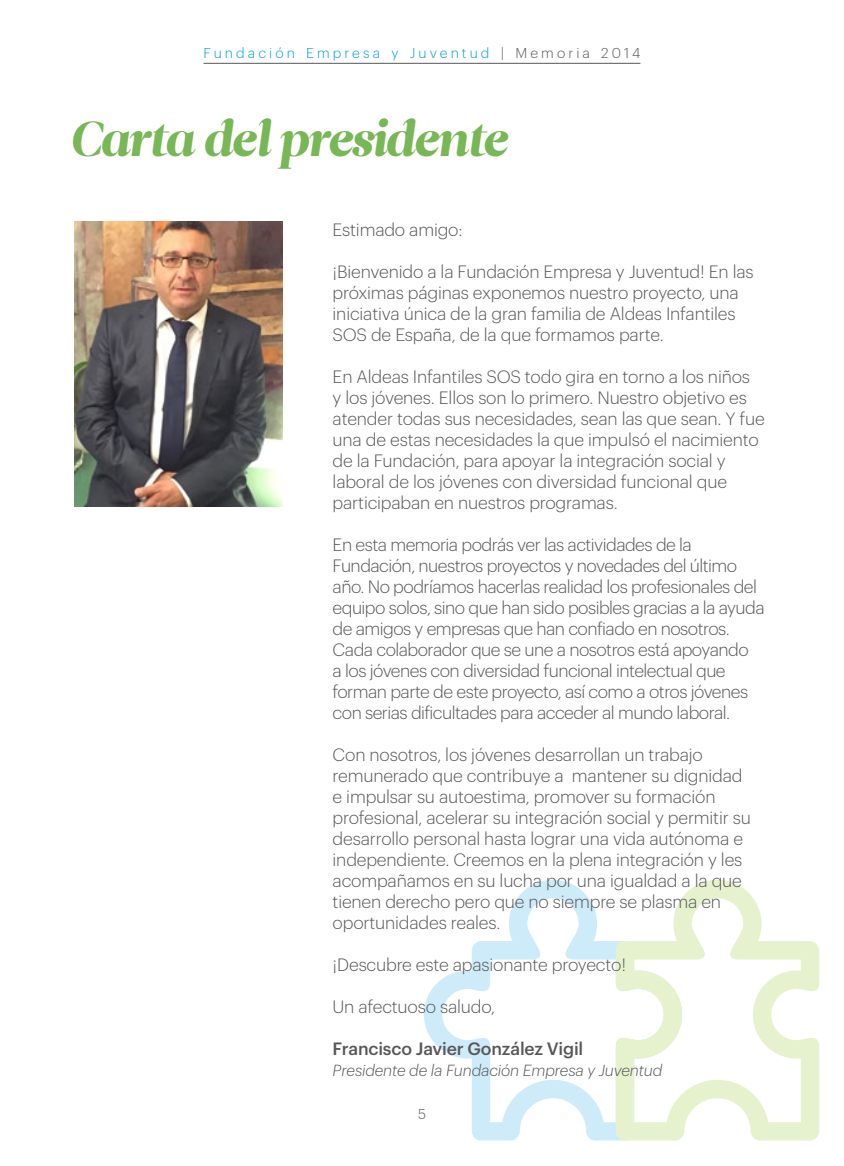
<style>
.page{position:relative;width:844px;height:1166px;background:#fff}
.page>*{position:absolute;margin:0;border:0;box-sizing:border-box;transform-origin:0 0}
.t1{font:italic 49px "Leitura Display";letter-spacing:-.02em;color:#77b756}
.t2{font:300 17.5px/21px "Graphik";letter-spacing:-.01em;color:#58585a}
.t3{font:300 17.5px/21px "Graphik";letter-spacing:-.03em;color:#58585a}
.t4{font:500 17.5px "Graphik";letter-spacing:-.01em;color:#58585a}
.t5{font:italic 300 15.75px "Graphik";letter-spacing:-.01em;color:#58585a}
.t6{font:300 14px "Graphik";letter-spacing:.22em;color:#009ee0}
.t7{font:300 14px "Graphik";color:#58585a}
.s1{color:#58585a}
</style>
<div class="page">
<svg style="left:424px;top:880px;width:191px;height:260px"></svg>
<svg style="left:615px;top:880px;width:204px;height:260px"></svg>
<img style="left:74px;top:222px;width:209px;height:284px">
<hr style="left:203px;top:63px;width:437px;height:1px;background:#58585a">
<p class="t6" style="left:203px;top:43px;width:438px">Fundación Empresa y Juventud <span class="s1">| Memoria 2014</span></p>
<h1 class="t1" style="left:69px;top:106px;width:439px">Carta del presidente</h1>
<p class="t2" style="left:332px;top:218px;width:131px">Estimado amigo:</p>
<p class="t2" style="left:332px;top:260px;width:422px">¡Bienvenido a la Fundación Empresa y Juventud! En las próximas páginas exponemos nuestro proyecto, una iniciativa única de la gran familia de Aldeas Infantiles SOS de España, de la que formamos parte.</p>
<p class="t2" style="left:332px;top:365px;width:433px">En Aldeas Infantiles SOS todo gira en torno a los niños<br>y los jóvenes. Ellos son lo primero. Nuestro objetivo es atender todas sus necesidades, sean las que sean. Y fue una de estas necesidades la que impulsó el nacimiento de la Fundación, para apoyar la integración social y laboral de los jóvenes con diversidad funcional que participaban en nuestros programas.</p>
<p class="t3" style="left:332px;top:533px;width:433px">En esta memoria podrás ver las actividades de la Fundación, nuestros proyectos y novedades del último año. No podríamos hacerlas realidad los profesionales del equipo solos, sino que han sido posibles gracias a la ayuda de amigos y empresas que han confiado en nosotros.<br>Cada colaborador que se une a nosotros está apoyando<br>a los jóvenes con diversidad funcional intelectual que forman parte de este proyecto, así como a otros jóvenes con serias dificultades para acceder al mundo laboral.</p>
<p class="t2" style="left:332px;top:743px;width:419px">Con nosotros, los jóvenes desarrollan un trabajo remunerado que contribuye a mantener su dignidad e impulsar su autoestima, promover su formación profesional, acelerar su integración social y permitir su desarrollo personal hasta lograr una vida autónoma e independiente. Creemos en la plena integración y les acompañamos en su lucha por una igualdad a la que tienen derecho pero que no siempre se plasma en oportunidades reales.</p>
<p class="t2" style="left:332px;top:953px;width:295px">¡Descubre este apasionante proyecto!</p>
<p class="t2" style="left:332px;top:995px;width:164px">Un afectuoso saludo,</p>
<p class="t4" style="left:332px;top:1035px;width:252px">Francisco Javier González Vigil</p>
<p class="t5" style="left:332px;top:1059px;width:331px">Presidente de la Fundación Empresa y Juventud</p>
<p class="t7" style="left:418px;top:1104px;width:9px">5</p>
</div>
